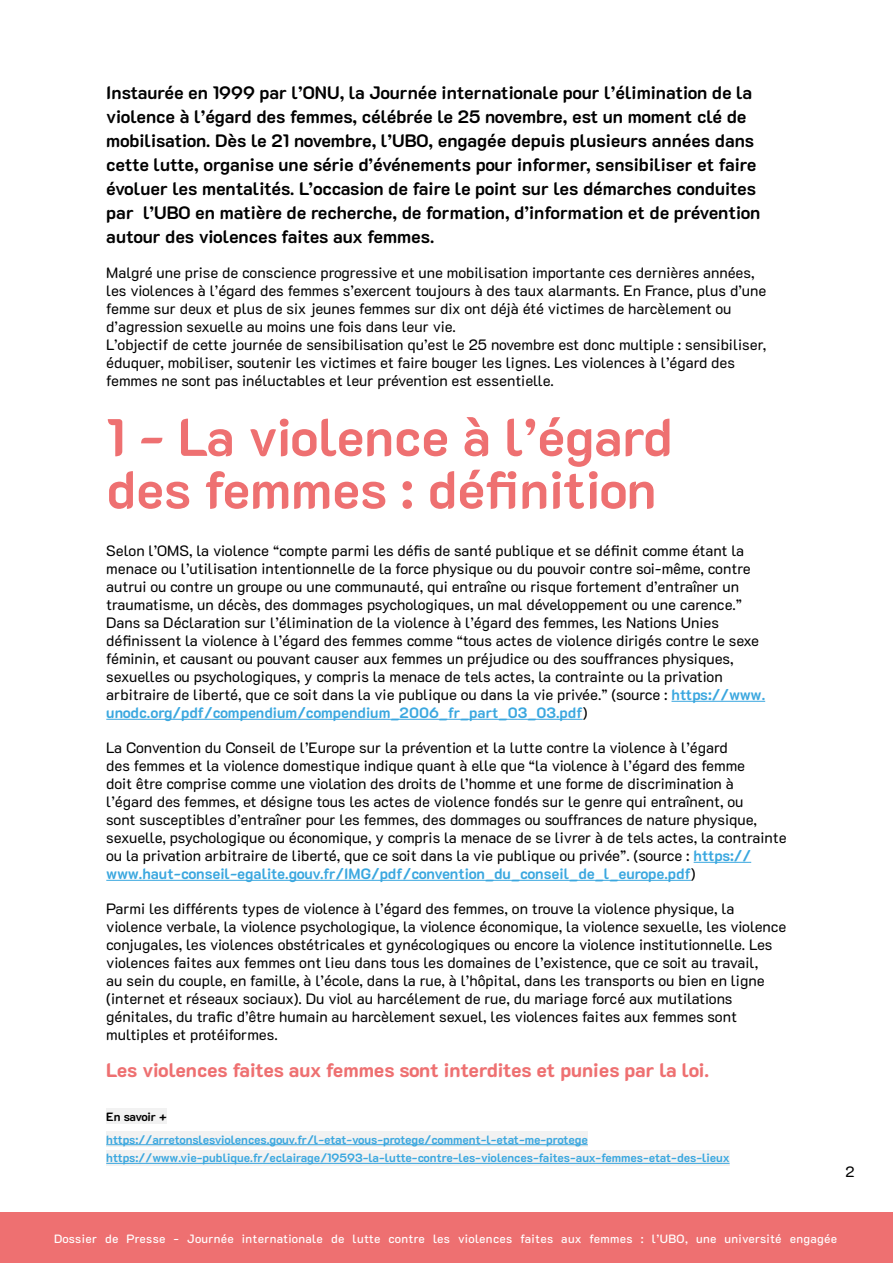
<style>
.page{position:relative;width:893px;height:1263px;background:#fff}
.page>*{position:absolute;margin:0;border:0;box-sizing:border-box;transform-origin:0 0}
.t1{font:700 52.5px/52.5px "K2 D";color:#ee7071}
.t2{font:800 19.5px "K2 D";color:#ee7071}
.t3{font:700 18px/24px "K2 D";color:#000}
.t4{font:15px/18px "K2 D";color:#000}
.t5{font:700 12px/18.6px "K2 D";letter-spacing:-.02em;color:#3aa7df}
.t6{font:500 12px "K2 D";letter-spacing:.03em;color:#fff}
.t7{font:700 12px "K2 D";letter-spacing:-.025em;color:#000}
.s1{font-weight:700;color:#3aa7df}
</style>
<div class="page">
<div style="left:0;top:1213px;width:893px;height:50px;background:#ee7071"></div>
<hr style="left:671px;top:701px;width:94px;height:1px;background:#3aa7df">
<hr style="left:106px;top:719px;width:477px;height:1px;background:#3aa7df">
<hr style="left:694px;top:862px;width:57px;height:1px;background:#3aa7df">
<hr style="left:106px;top:880px;width:585px;height:1px;background:#3aa7df">
<div style="left:106px;top:1108px;width:61px;height:16px;background:#f2f2f2"></div>
<div style="left:106px;top:1131px;width:482px;height:16px;background:#f2f2f2"></div>
<hr style="left:106px;top:1144px;width:482px;height:1px;background:#3aa7df">
<div style="left:106px;top:1150px;width:624px;height:15px;background:#f2f2f2"></div>
<hr style="left:106px;top:1163px;width:624px;height:1px;background:#3aa7df">
<p class="t3" style="left:106px;top:81px;width:655px">Instaurée en 1999 par l’ONU, la Journée internationale pour l’élimination de la violence à l’égard des femmes, célébrée le 25 novembre, est un moment clé de mobilisation. Dès le 21 novembre, l’UBO, engagée depuis plusieurs années dans cette lutte, organise une série d’événements pour informer, sensibiliser et faire évoluer les mentalités. L’occasion de faire le point sur les démarches conduites par l’UBO en matière de recherche, de formation, d’information et de prévention autour des violences faites aux femmes.</p>
<p class="t4" style="left:106px;top:264px;width:662px">Malgré une prise de conscience progressive et une mobilisation importante ces dernières années, les violences à l’égard des femmes s’exercent toujours à des taux alarmants. En France, plus d’une femme sur deux et plus de six jeunes femmes sur dix ont déjà été victimes de harcèlement ou d’agression sexuelle au moins une fois dans leur vie.<br>L’objectif de cette journée de sensibilisation qu’est le 25 novembre est donc multiple : sensibiliser, éduquer, mobiliser, soutenir les victimes et faire bouger les lignes. Les violences à l’égard des femmes ne sont pas inéluctables et leur prévention est essentielle.</p>
<h1 class="t1" style="left:106px;top:411px;width:568px">1 - La violence à l’égard des femmes : définition</h1>
<p class="t4" style="left:106px;top:542px;width:660px">Selon l’OMS, la violence “compte parmi les défis de santé publique et se définit comme étant la menace ou l’utilisation intentionnelle de la force physique ou du pouvoir contre soi-même, contre autrui ou contre un groupe ou une communauté, qui entraîne ou risque fortement d’entraîner un traumatisme, un décès, des dommages psychologiques, un mal développement ou une carence.” Dans sa Déclaration sur l’élimination de la violence à l’égard des femmes, les Nations Unies définissent la violence à l’égard des femmes comme “tous actes de violence dirigés contre le sexe féminin, et causant ou pouvant causer aux femmes un préjudice ou des souffrances physiques, sexuelles ou psychologiques, y compris la menace de tels actes, la contrainte ou la privation arbitraire de liberté, que ce soit dans la vie publique ou dans la vie privée.” (source : <span class="s1">https://www. unodc.org/pdf/compendium/compendium_2006_fr_part_03_03.pdf</span>)</p>
<p class="t4" style="left:106px;top:739px;width:682px">La Convention du Conseil de l’Europe sur la prévention et la lutte contre la violence à l’égard<br>des femmes et la violence domestique indique quant à elle que “la violence à l’égard des femme<br>doit être comprise comme une violation des droits de l’homme et une forme de discrimination à<br>l’égard des femmes, et désigne tous les actes de violence fondés sur le genre qui entraînent, ou<br>sont susceptibles d’entraîner pour les femmes, des dommages ou souffrances de nature physique, sexuelle, psychologique ou économique, y compris la menace de se livrer à de tels actes, la contrainte ou la privation arbitraire de liberté, que ce soit dans la vie publique ou privée”. (source : <span class="s1">https:// www.haut-conseil-egalite.gouv.fr/IMG/pdf/convention_du_conseil_de_l_europe.pdf</span>)</p>
<p class="t4" style="left:106px;top:900px;width:682px">Parmi les différents types de violence à l’égard des femmes, on trouve la violence physique, la violence verbale, la violence psychologique, la violence économique, la violence sexuelle, les violence conjugales, les violences obstétricales et gynécologiques ou encore la violence institutionnelle. Les violences faites aux femmes ont lieu dans tous les domaines de l’existence, que ce soit au travail,<br>au sein du couple, en famille, à l’école, dans la rue, à l’hôpital, dans les transports ou bien en ligne (internet et réseaux sociaux). Du viol au harcélement de rue, du mariage forcé aux mutilations génitales, du trafic d’être humain au harcèlement sexuel, les violences faites aux femmes sont multiples et protéiformes.</p>
<h2 class="t2" style="left:106px;top:1058px;width:604px">Les violences faites aux femmes sont interdites et punies par la loi.</h2>
<p class="t7" style="left:106px;top:1110px;width:62px">En savoir +</p>
<p class="t5" style="left:106px;top:1130px;width:625px">https://arretonslesviolences.gouv.fr/l-etat-vous-protege/comment-l-etat-me-protege https://www.vie-publique.fr/eclairage/19593-la-lutte-contre-les-violences-faites-aux-femmes-etat-des-lieux</p>
<p class="t4" style="left:845px;top:1162px;width:11px">2</p>
<p class="t6" style="left:54px;top:1231px;width:785px">Dossier de Presse - Journée internationale de lutte contre les violences faites aux femmes : l’UBO, une université engagée</p>
</div>
